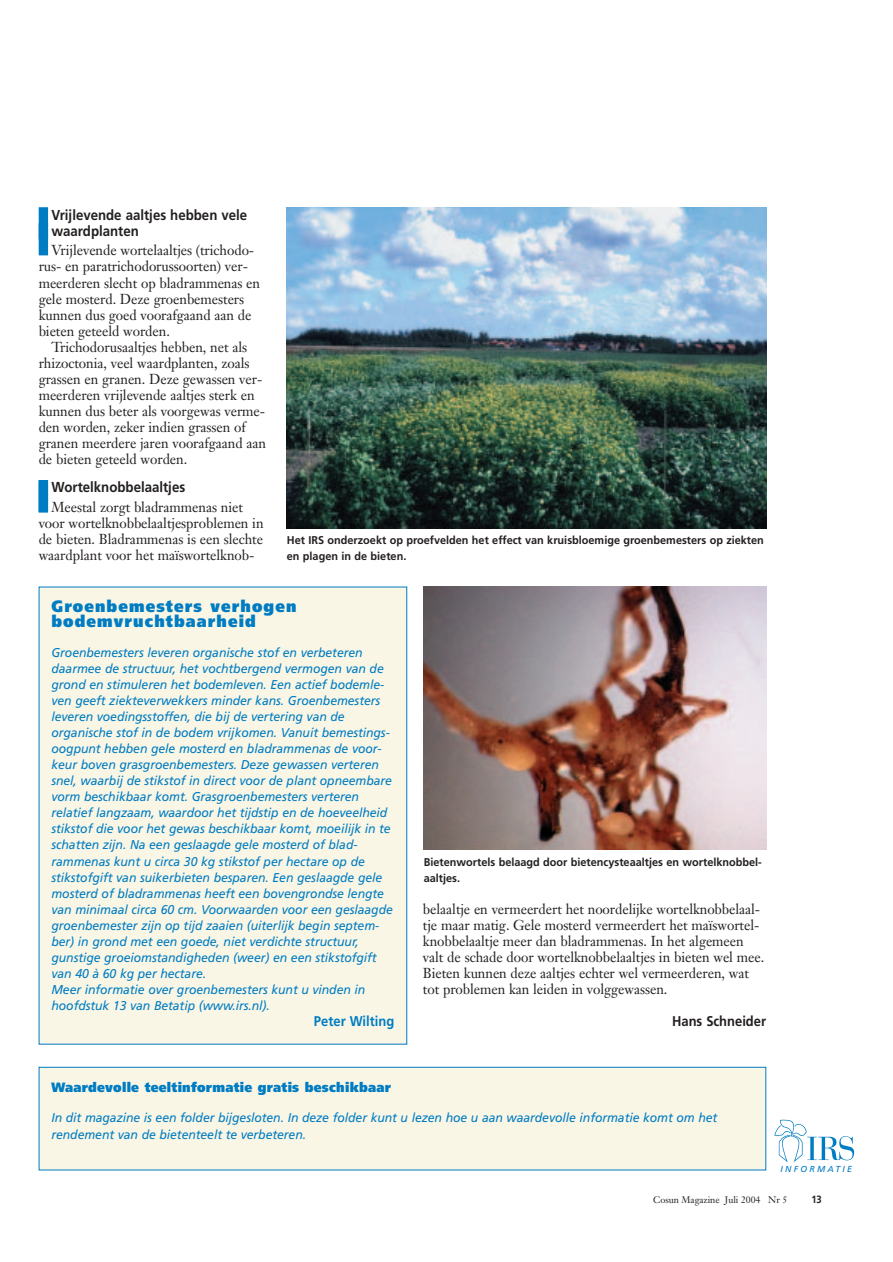
<style>
.page{position:relative;width:893px;height:1262px;background:#fff}
.page>*{position:absolute;margin:0;border:0;box-sizing:border-box;transform-origin:0 0}
.t1{font:900 16.5px/15px "Frutiger";letter-spacing:.075em;color:#007cc2;scale:.92 1}
.t2{font:700 14.4px/16px "Frutiger";color:#231f20;scale:.92 1}
.t3{font:14.25px/16px "Janson Text";letter-spacing:-.005em;color:#231f20;scale:.96 1}
.t4{font:700 14.1px "Frutiger";color:#231f20;scale:.92 1}
.t5{font:700 14.1px "Frutiger";color:#007cc2;scale:.92 1}
.t6{font:900 13.5px "Frutiger";letter-spacing:.02em;color:#007cc2;scale:.92 1}
.t7{font:italic 12.75px/16px "Frutiger";letter-spacing:-.005em;color:#007cc2;scale:.96 1}
.t8{font:700 11.25px/16px "Frutiger";color:#231f20}
.t9{font:700 10.5px "Frutiger";color:#231f20;scale:.9 1}
.t10{font:9.3px "Janson Text";letter-spacing:-.005em;color:#231f20}
.t11{font:italic 8.7px "Frutiger";letter-spacing:.26em;color:#007cc2}
</style>
<div class="page">
<div style="left:39px;top:207px;width:9px;height:32px;background:#007cc2"></div>
<div style="left:39px;top:223px;width:9px;height:32px;background:#007cc2"></div>
<div style="left:39px;top:480px;width:9px;height:32px;background:#007cc2"></div>
<svg style="left:774px;top:1119px;width:80px;height:43px"></svg>
<img style="left:287px;top:207px;width:479px;height:321px">
<div style="left:39px;top:587px;width:368px;height:457px;background:#f9f6e6"></div>
<div style="left:39px;top:1067px;width:726px;height:103px;background:#f9f6e6"></div>
<div style="left:39px;top:1066px;width:727px;height:104px;border:1px solid #007cc2"></div>
<img style="left:423px;top:586px;width:343px;height:263px">
<p class="t2" style="left:51px;top:208px;width:214px">Vrijlevende aaltjes hebben vele waardplanten</p>
<p class="t3" style="left:39px;top:244px;width:232px;text-indent:13px">Vrijlevende wortelaaltjes (trichodo&shy;rus- en paratrichodorussoorten) ver&shy;meerderen slecht op bladrammenas en gele mosterd. Deze groenbemesters kunnen dus goed voorafgaand aan de bieten geteeld worden.</p>
<p class="t3" style="left:39px;top:340px;width:238px;text-indent:13px">Trichodorusaaltjes hebben, net als rhizoctonia, veel waardplanten, zoals grassen en granen. Deze gewassen ver&shy;meerderen vrijlevende aaltjes sterk en kunnen dus beter als voorgewas verme&shy;den worden, zeker indien grassen of granen meerdere jaren voorafgaand aan de bieten geteeld worden.</p>
<p class="t2" style="left:51px;top:480px;width:147px">Wortelknobbelaaltjes</p>
<p class="t3" style="left:39px;top:501px;width:236px;text-indent:13px">Meestal zorgt bladrammenas niet voor wortelknobbelaaltjesproblemen in de bieten. Bladrammenas is een slechte waardplant voor het maïswortelknob-</p>
<p class="t8" style="left:287px;top:533px;width:478px">Het IRS onderzoekt op proefvelden het effect van kruisbloemige groenbemesters op ziekten en plagen in de bieten.</p>
<p class="t1" style="left:51px;top:600px;width:268px">Groenbemesters verhogen bodemvruchtbaarheid</p>
<p class="t7" style="left:51px;top:645px;width:357px">Groenbemesters leveren organische stof en verbeteren daarmee de structuur, het vochtbergend vermogen van de grond en stimuleren het bodemleven. Een actief bodemle&shy;ven geeft ziekteverwekkers minder kans. Groenbemesters leveren voedingsstoffen, die bij de vertering van de organische stof in de bodem vrijkomen. Vanuit bemestings&shy;oogpunt hebben gele mosterd en bladrammenas de voor&shy;keur boven grasgroenbemesters. Deze gewassen verteren snel, waarbij de stikstof in direct voor de plant opneembare vorm beschikbaar komt. Grasgroenbemesters verteren relatief langzaam, waardoor het tijdstip en de hoeveelheid stikstof die voor het gewas beschikbaar komt, moeilijk in te schatten zijn. Na een geslaagde gele mosterd of blad&shy;rammenas kunt u circa 30 kg stikstof per hectare op de stikstofgift van suikerbieten besparen. Een geslaagde gele mosterd of bladrammenas heeft een bovengrondse lengte van minimaal circa 60 cm. Voorwaarden voor een geslaagde groenbemester zijn op tijd zaaien (uiterlijk begin septem&shy;ber) in grond met een goede, niet verdichte structuur, gunstige groeiomstandigheden (weer) en een stikstofgift van 40 à 60 kg per hectare.<br>Meer informatie over groenbemesters kunt u vinden in hoofdstuk 13 van Betatip (www.irs.nl).</p>
<p class="t5" style="left:314px;top:1015px;width:89px">Peter Wilting</p>
<p class="t8" style="left:424px;top:854px;width:339px">Bietenwortels belaagd door bietencysteaaltjes en wortelknobbel&shy;aaltjes.</p>
<p class="t3" style="left:423px;top:902px;width:357px">belaaltje en vermeerdert het noordelijke wortelknobbelaal&shy;tje maar matig. Gele mosterd vermeerdert het maïswortel&shy;knobbelaaltje meer dan bladrammenas. In het algemeen valt de schade door wortelknobbelaaltjes in bieten wel mee.<br>Bieten kunnen deze aaltjes echter wel vermeerderen, wat tot problemen kan leiden in volggewassen.</p>
<p class="t4" style="left:672px;top:1015px;width:104px">Hans Schneider</p>
<p class="t6" style="left:51px;top:1081px;width:371px">Waardevolle teeltinformatie gratis beschikbaar</p>
<p class="t7" style="left:51px;top:1111px;width:695px">In dit magazine is een folder bijgesloten. In deze folder kunt u lezen hoe u aan waardevolle informatie komt om het rendement van de bietenteelt te verbeteren.</p>
<p class="t11" style="left:780px;top:1165px;width:73px">INFORMATIE</p>
<p class="t10" style="left:653px;top:1195px;width:136px">Cosun Magazine Juli 2004 Nr 5</p>
<p class="t9" style="left:811px;top:1194px;width:13px">13</p>
</div>
